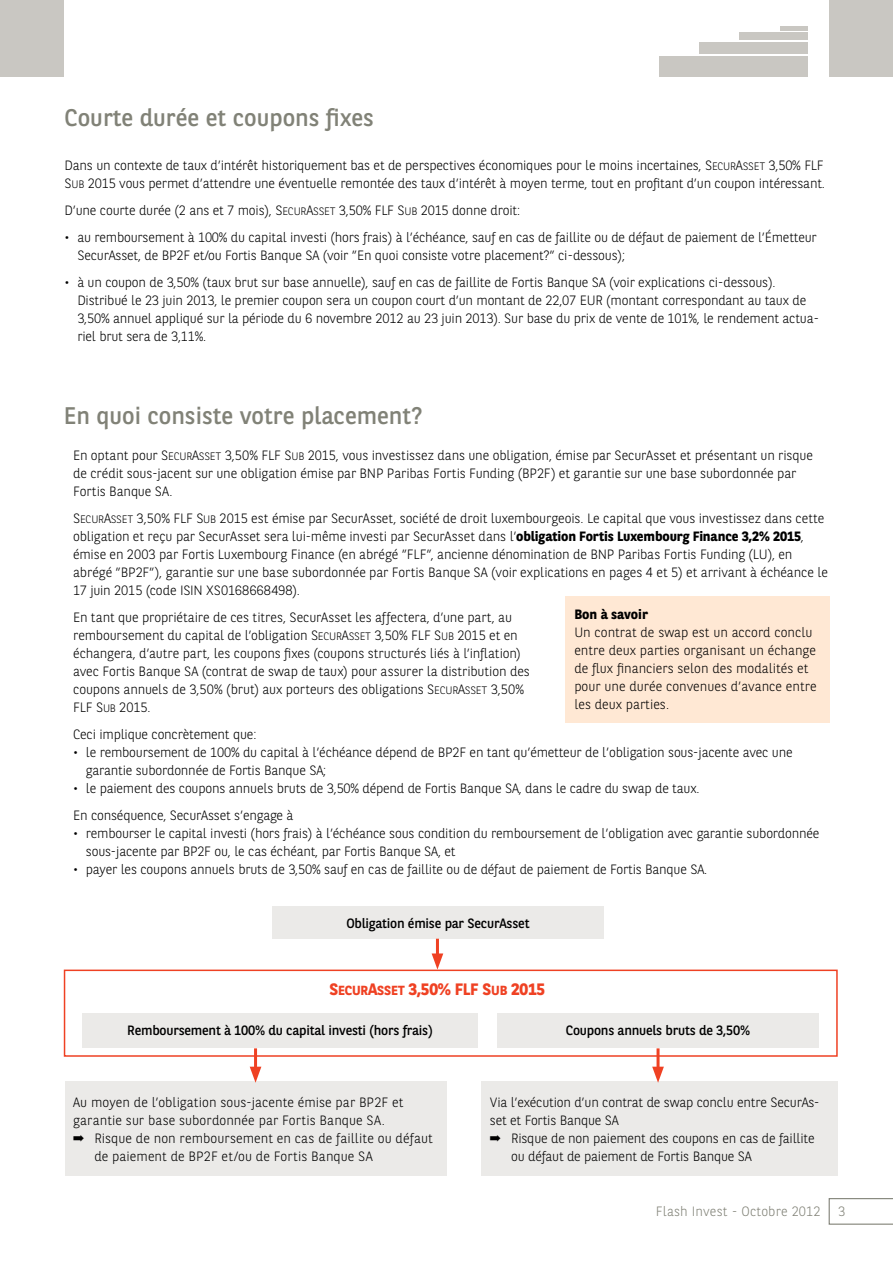
<style>
.page{position:relative;width:893px;height:1263px;background:#fff}
.page>*{position:absolute;margin:0;border:0;box-sizing:border-box;transform-origin:0 0}
.t1{font:24px "BNPP Sans";color:#818277}
.t2{font:700 16.5px "BNPP Sans";letter-spacing:-.015em;color:#ef4123}
.t3{font:300 13.5px/18px "BNPP Sans";letter-spacing:-.015em;color:#000}
.t4{font:300 13.5px "BNPP Sans";letter-spacing:.005em;color:#000}
.t5{font:13.5px "BNPP Sans";letter-spacing:-.015em;color:#000}
.t6{font:300 13.5px "BNPP Sans";letter-spacing:.01em;color:#818277}
.t7{font:700 13.5px "BNPP Sans";color:#000}
.s1{font-family:"BNPP Sans Light SC800";font-weight:400}
.s2{font-family:"BNPP Sans Light SC800";font-weight:400;font-size:10.8px}
.s3{font-weight:700}
.s4{font-family:"BNPP Sans Bold SC800";font-weight:400}
.s5{font-family:"BNPP Sans Bold SC800";font-weight:400;font-size:13.2px}
</style>
<div class="page">
<div style="left:272px;top:907px;width:332px;height:32px;background:#ebeae8"></div>
<div style="left:82px;top:1013px;width:396px;height:34px;background:#ebeae8"></div>
<div style="left:65px;top:1082px;width:381px;height:94px;background:#ebeae8"></div>
<div style="left:481px;top:1082px;width:357px;height:94px;background:#ebeae8"></div>
<div style="left:497px;top:1013px;width:322px;height:34px;background:#ebeae8"></div>
<div style="left:64px;top:969px;width:774px;height:88px;border:2px solid #ef4123"></div>
<hr style="left:254px;top:1048px;width:3px;height:24px;background:#ef4123">
<svg style="left:250px;top:1067px;width:11px;height:16px"></svg>
<hr style="left:656px;top:1048px;width:3px;height:24px;background:#ef4123">
<svg style="left:652px;top:1067px;width:12px;height:16px"></svg>
<hr style="left:436px;top:939px;width:3px;height:20px;background:#ef4123">
<svg style="left:432px;top:953px;width:11px;height:16px"></svg>
<svg style="left:829px;top:1198px;width:64px;height:27px"></svg>
<div style="left:659px;top:56px;width:149px;height:21px;background:#c9c7c2"></div>
<div style="left:699px;top:42px;width:109px;height:12px;background:#c9c7c2"></div>
<div style="left:740px;top:32px;width:68px;height:7px;background:#c9c7c2"></div>
<hr style="left:780px;top:27px;width:28px;height:4px;background:#c9c7c2">
<div style="left:829px;top:0;width:64px;height:77px;background:#c9c7c2"></div>
<div style="left:0;top:0;width:64px;height:77px;background:#c9c7c2"></div>
<div style="left:566px;top:596px;width:264px;height:126px;background:#ffe8d4"></div>
<h1 class="t1" style="left:65px;top:102px;width:311px">Courte durée et coupons fixes</h1>
<p class="t3" style="left:65px;top:156px;width:762px">Dans un contexte de taux d’intérêt historiquement bas et de perspectives économiques pour le moins incertaines, <span class="s1">S</span><span class="s2">ECUR</span><span class="s1">A</span><span class="s2">SS ET</span> 3,50% FLF<br><span class="s1">S</span><span class="s2">UB</span> 2015 vous permet d’attendre une éventuelle remontée des taux d’intérêt à moyen terme, tout en profitant d’un coupon intéressant.</p>
<p class="t3" style="left:65px;top:201px;width:457px">D’une courte durée (2 ans et 7 mois), <span class="s1">S</span><span class="s2">ECUR</span><span class="s1">A</span><span class="s2">SS ET</span> 3,50% FLF <span class="s1">S</span><span class="s2">UB</span> 2015 donne droit:</p>
<p class="t3" style="left:77px;top:228px;width:741px;text-indent:-13px">• au remboursement à 100% du capital investi (hors frais) à l’échéance, sauf en cas de faillite ou de défaut de paiement de l’émetteur<br>SecurAsset, de BP2F et/ou Fortis Banque SA (voir ”En quoi consiste votre placement?” ci-dessous);</p>
<p class="t3" style="left:77px;top:273px;width:743px;text-indent:-13px">• à un coupon de 3,50% (taux brut sur base annuelle), sauf en cas de faillite de Fortis Banque SA (voir explications ci-dessous).<br>Distribué le 23 juin 2013, le premier coupon sera un coupon court d’un montant de 22,07 EUR (montant correspondant au taux de 3,50% annuel appliqué sur la période du 6 novembre 2012 au 23 juin 2013). Sur base du prix de vente de 101%, le rendement actua&shy;riel brut sera de 3,11%.</p>
<h1 class="t1" style="left:64px;top:399px;width:360px">En quoi consiste votre placement?</h1>
<p class="t3" style="left:73px;top:446px;width:741px">En optant pour <span class="s1">S</span><span class="s2">ECUR</span><span class="s1">A</span><span class="s2">SS ET</span> 3,50% FLF <span class="s1">S</span><span class="s2">UB</span> 2015, vous investissez dans une obligation, émise par SecurAsset et présentant un risque de crédit sous-jacent sur une obligation émise par BNP Paribas Fortis Funding (BP2F) et garantie sur une base subordonnée par<br>Fortis Banque SA.</p>
<p class="t3" style="left:73px;top:509px;width:756px"><span class="s1">S</span><span class="s2">ECUR</span><span class="s1">A</span><span class="s2">SS ET</span> 3,50% FLF <span class="s1">S</span><span class="s2">UB</span> 2015 est émise par SecurAsset, société de droit luxembourgeois. Le capital que vous investissez dans cette obligation et reçu par SecurAsset sera lui-même investi par SecurAsset dans l’<span class="s3">obligation Fortis Luxembourg Finance 3,2% 2015</span>, émise en 2003 par Fortis Luxembourg Finance (en abrégé ”FLF”, ancienne dénomination de BNP Paribas Fortis Funding (LU), en abrégé ”BP2F”), garantie sur une base subordonnée par Fortis Banque SA (voir explications en pages 4 et 5) et arrivant à échéance le 17 juin 2015 (code ISIN XS0168668498).</p>
<p class="t3" style="left:73px;top:608px;width:458px">En tant que propriétaire de ces titres, SecurAsset les affectera, d’une part, au remboursement du capital de l’obligation <span class="s1">S</span><span class="s2">ECUR</span><span class="s1">A</span><span class="s2">SS ET</span> 3,50% FLF <span class="s1">S</span><span class="s2">UB</span> 2015 et en échangera, d’autre part, les coupons fixes (coupons structurés liés à l’inflation) avec Fortis Banque SA (contrat de swap de taux) pour assurer la distribution des coupons annuels de 3,50% (brut) aux porteurs des obligations <span class="s1">S</span><span class="s2">ECUR</span><span class="s1">A</span><span class="s2">SS ET</span> 3,50% FLF <span class="s1">S</span><span class="s2">UB</span> 2015.</p>
<p class="t3" style="left:73px;top:725px;width:185px">Ceci implique concrètement que:</p>
<p class="t3" style="left:86px;top:743px;width:708px;text-indent:-13px">• le remboursement de 100% du capital à l’échéance dépend de BP2F en tant qu’émetteur de l’obligation sous-jacente avec une garantie subordonnée de Fortis Banque SA;</p>
<p class="t3" style="left:73px;top:774px;width:628px;line-height:27px">• le paiement des coupons annuels bruts de 3,50% dépend de Fortis Banque SA, dans le cadre du swap de taux.<br>En conséquence, SecurAsset s’engage à</p>
<p class="t3" style="left:86px;top:824px;width:735px;text-indent:-13px">• rembourser le capital investi (hors frais) à l’échéance sous condition du remboursement de l’obligation avec garantie subordonnée sous-jacente par BP2F ou, le cas échéant, par Fortis Banque SA, et</p>
<p class="t3" style="left:73px;top:860px;width:636px">• payer les coupons annuels bruts de 3,50% sauf en cas de faillite ou de défaut de paiement de Fortis Banque SA.</p>
<p class="t7" style="left:574px;top:605px;width:75px">Bon à savoir</p>
<p class="t3" style="left:574px;top:623px;width:244px">Un contrat de swap est un accord conclu entre deux parties organisant un échange de flux financiers selon des modalités et pour une durée convenues d’avance entre les deux parties.</p>
<p class="t5" style="left:346px;top:914px;width:185px">Obligation émise par SecurAsset</p>
<p class="t2" style="left:330px;top:978px;width:217px"><span class="s4">S</span><span class="s5">ECUR</span>a<span class="s5">SS ET</span> 3,50% FLF <span class="s4">S</span><span class="s5">UB</span> 2015</p>
<p class="t5" style="left:127px;top:1021px;width:307px">Remboursement à 100% du capital investi (hors frais)</p>
<p class="t5" style="left:566px;top:1021px;width:186px">Coupons annuels bruts de 3,50%</p>
<p class="t4" style="left:73px;top:1093px;width:332px">Au moyen de l’obligation sous-jacente émise par BP2F et</p>
<p class="t4" style="left:73px;top:1111px;width:313px">garantie sur base subordonnée par Fortis Banque SA.</p>
<p class="t4" style="left:73px;top:1129px;width:361px">➡ Risque de non remboursement en cas de faillite ou défaut</p>
<p class="t4" style="left:94px;top:1147px;width:280px">de paiement de BP2F et/ou de Fortis Banque SA</p>
<p class="t3" style="left:490px;top:1092px;width:331px">Via l’exécution d’un contrat de swap conclu entre SecurAs-</p>
<p class="t3" style="left:490px;top:1110px;width:131px">set et Fortis Banque SA</p>
<p class="t3" style="left:490px;top:1128px;width:326px">➡ Risque de non paiement des coupons en cas de faillite</p>
<p class="t3" style="left:511px;top:1146px;width:242px">ou défaut de paiement de Fortis Banque SA</p>
<p class="t6" style="left:656px;top:1202px;width:166px">Flash Invest - Octobre 2012</p>
<p class="t6" style="left:838px;top:1202px;width:9px">3</p>
</div>
